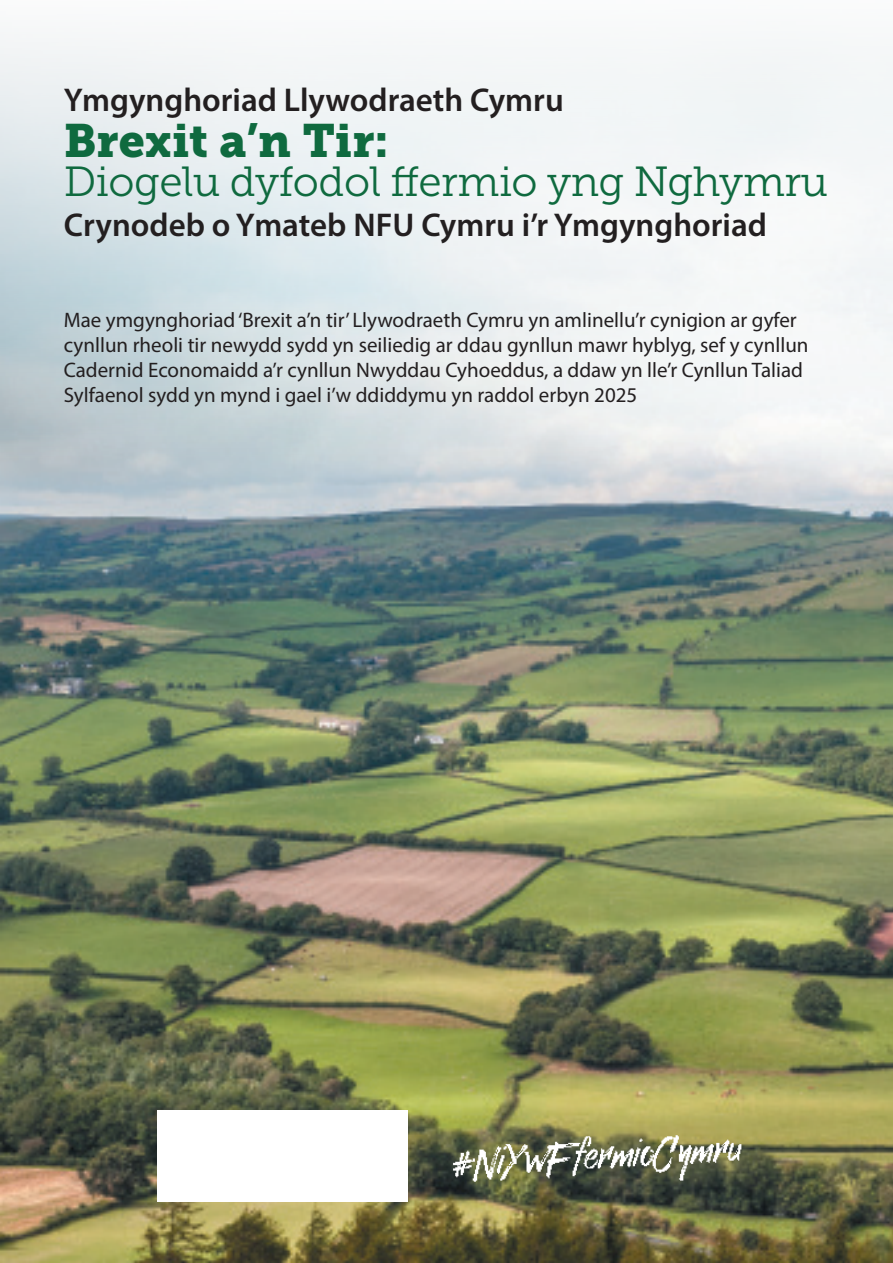
<style>
.page{position:relative;width:893px;height:1263px;background:#fff}
.page>*{position:absolute;margin:0;border:0;box-sizing:border-box;transform-origin:0 0}
.t1{font:46.5px "Museo Slab 900";color:#0f6a3f}
.t2{font:42px "Museo Slab 300";letter-spacing:-.01em;color:#0f6a3f}
.t3{font:600 33px "Myriad Pro";color:#231f20}
.t4{font:21px/25.2px "Myriad Pro";color:#231f20}
</style>
<div class="page">
<img style="left:0;top:34px;width:893px;height:1229px">
<img style="left:158px;top:1111px;width:250px;height:90px">
<img style="left:432px;top:1125px;width:314px;height:67px">
<p class="t3" style="left:64px;top:79px;width:501px">Ymgynghoriad Llywodraeth Cymru</p>
<p class="t1" style="left:64px;top:114px;width:326px">Brexit a’n Tir:</p>
<p class="t2" style="left:64px;top:159px;width:766px">Diogelu dyfodol ffermio yng Nghymru</p>
<p class="t3" style="left:64px;top:204px;width:705px">Crynodeb o Ymateb NFU Cymru i’r Ymgynghoriad</p>
<p class="t4" style="left:64px;top:307px;width:746px">Mae ymgynghoriad ‘Brexit a’n tir’ Llywodraeth Cymru yn amlinellu’r cynigion ar gyfer cynllun rheoli tir newydd sydd yn seiliedig ar ddau gynllun mawr hyblyg, sef y cynllun Cadernid Economaidd a’r cynllun Nwyddau Cyhoeddus, a ddaw yn lle’r Cynllun Taliad Sylfaenol sydd yn mynd i gael i’w ddiddymu yn raddol erbyn 2025</p>
</div>
